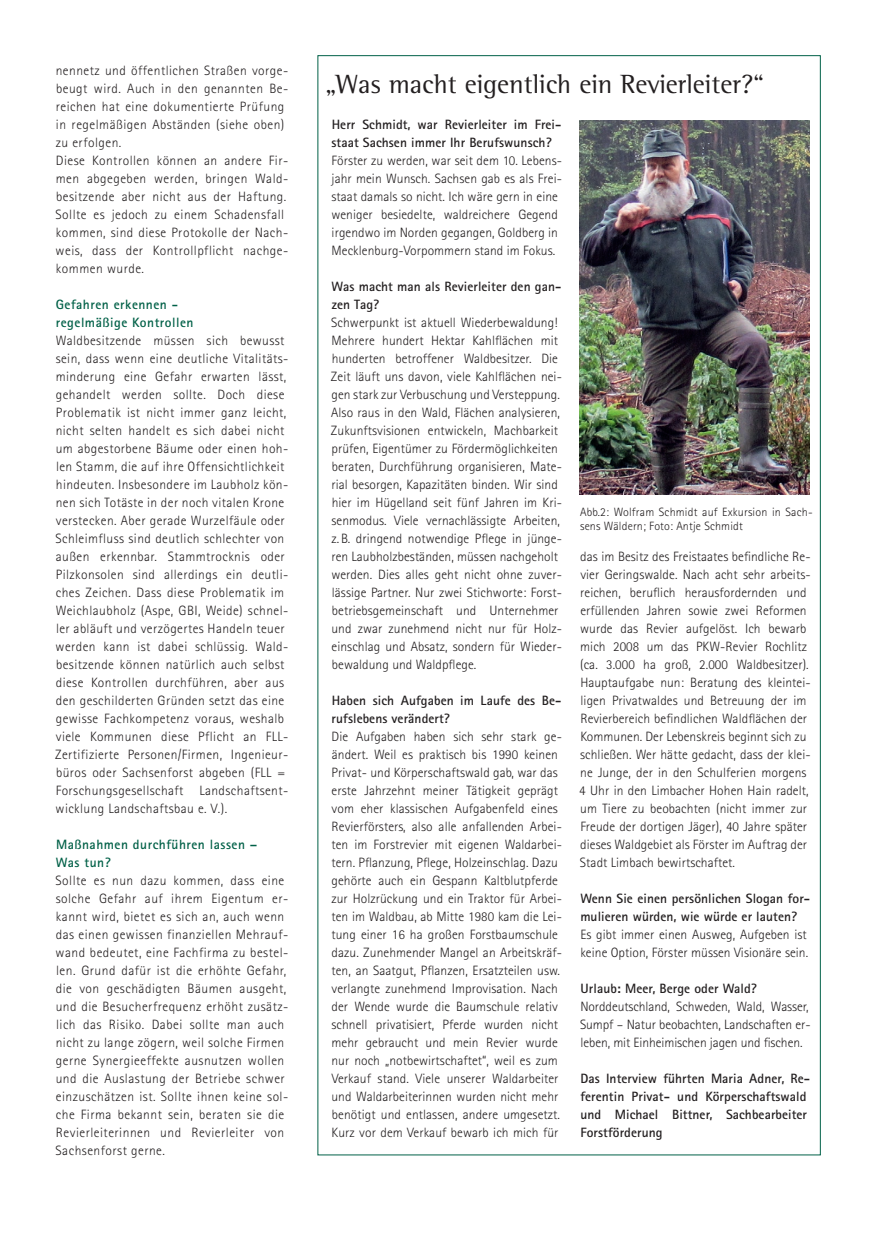
<style>
.page{position:relative;width:876px;height:1246px;background:#fff}
.page>*{position:absolute;margin:0;border:0;box-sizing:border-box;transform-origin:0 0}
.t1{font:27px "Rotis Semi Serif Std";color:#231f20}
.t2{font:300 13.5px/18px "Rotis Sans Serif Std";letter-spacing:.005em;color:#231f20}
.t3{font:300 13.5px/18px "Rotis Sans Serif Std";letter-spacing:.03em;color:#231f20}
.t4{font:300 13.5px/18px "Rotis Sans Serif Std";letter-spacing:.035em;color:#231f20}
.t5{font:700 13.5px/18px "Rotis Sans Serif Std";letter-spacing:.005em;color:#231f20}
.t6{font:700 13.5px/18px "Rotis Sans Serif Std";letter-spacing:.035em;color:#006047}
.t7{font:300 12px/14.4px "Rotis Sans Serif Std";letter-spacing:.015em;color:#231f20}
</style>
<div class="page">
<img style="left:580px;top:120px;width:230px;height:375px">
<p class="t4" style="left:56px;top:62px;width:234px">nennetz und öffentlichen Straßen vorge&shy;beugt wird. Auch in den genannten Be&shy;reichen hat eine dokumentierte Prüfung in regelmäßigen Abständen (siehe oben) zu erfolgen.<br>Diese Kontrollen können an andere Fir&shy;men abgegeben werden, bringen Wald&shy;besitzende aber nicht aus der Haftung.<br>Sollte es jedoch zu einem Schadensfall kommen, sind diese Protokolle der Nach&shy;weis, dass der Kontrollpflicht nachge&shy;kommen wurde.</p>
<h3 class="t6" style="left:56px;top:295px;width:139px">Gefahren erkennen - regelmäßige Kontrollen</h3>
<p class="t3" style="left:55px;top:332px;width:235px">Waldbesitzende müssen sich bewusst sein, dass wenn eine deutliche Vitalitäts&shy;minderung eine Gefahr erwarten lässt, gehandelt werden sollte. Doch diese Problematik ist nicht immer ganz leicht, nicht selten handelt es sich dabei nicht um abgestorbene Bäume oder einen hoh&shy;len Stamm, die auf ihre Offensichtlichkeit hindeuten. Insbesondere im Laubholz kön&shy;nen sich Totäste in der noch vitalen Krone verstecken. Aber gerade Wurzelfäule oder Schleimfluss sind deutlich schlechter von außen erkennbar. Stammtrocknis oder Pilzkonsolen sind allerdings ein deutli&shy;ches Zeichen. Dass diese Problematik im Weichlaubholz (Aspe, GBI, Weide) schnel&shy;ler abläuft und verzögertes Handeln teuer werden kann ist dabei schlüssig. Wald&shy;besitzende können natürlich auch selbst diese Kontrollen durchführen, aber aus den geschilderten Gründen setzt das eine gewisse Fachkompetenz voraus, weshalb viele Kommunen diese Pflicht an FLL-Zertifizierte Personen/Firmen, Ingenieur&shy;büros oder Sachsenforst abgeben (FLL = Forschungsgesellschaft Landschaftsent&shy;wicklung Landschaftsbau e. V.).</p>
<h3 class="t6" style="left:56px;top:835px;width:203px">Maßnahmen durchführen lassen –<br>Was tun?</h3>
<p class="t4" style="left:56px;top:872px;width:234px">Sollte es nun dazu kommen, dass eine solche Gefahr auf ihrem Eigentum er&shy;kannt wird, bietet es sich an, auch wenn das einen gewissen finanziellen Mehrauf&shy;wand bedeutet, eine Fachfirma zu bestel&shy;len. Grund dafür ist die erhöhte Gefahr, die von geschädigten Bäumen ausgeht, und die Besucherfrequenz erhöht zusätz&shy;lich das Risiko. Dabei sollte man auch nicht zu lange zögern, weil solche Firmen gerne Synergieeffekte ausnutzen wollen und die Auslastung der Betriebe schwer einzuschätzen ist. Sollte ihnen keine sol&shy;che Firma bekannt sein, beraten sie die Revierleiterinnen und Revierleiter von Sachsenforst gerne.</p>
<h2 class="t1" style="left:325px;top:68px;width:441px">„Was macht eigentlich ein Revierleiter?“</h2>
<h3 class="t5" style="left:331px;top:115px;width:231px">Herr Schmidt, war Revierleiter im Frei&shy;staat Sachsen immer Ihr Berufswunsch?</h3>
<p class="t2" style="left:331px;top:152px;width:232px">Förster zu werden, war seit dem 10. Lebens&shy;jahr mein Wunsch. Sachsen gab es als Frei&shy;staat damals so nicht. Ich wäre gern in eine weniger besiedelte, waldreichere Gegend irgendwo im Norden gegangen, Goldberg in Mecklenburg-Vorpommern stand im Fokus.</p>
<h3 class="t5" style="left:332px;top:277px;width:231px">Was macht man als Revierleiter den gan&shy;zen Tag?</h3>
<p class="t2" style="left:331px;top:314px;width:232px">Schwerpunkt ist aktuell Wiederbewaldung!<br>Mehrere hundert Hektar Kahlfächen mit hunderten betroffener Waldbesitzer. Die Zeit läuft uns davon, viele Kahlfächen nei&shy;gen stark zur Verbuschung und Versteppung.<br>Also raus in den Wald, Flächen analysieren, Zukunftsvisionen entwickeln, Machbarkeit prüfen, Eigentümer zu Fördermöglichkeiten beraten, Durchführung organisieren, Mate&shy;rial besorgen, Kapazitäten binden. Wir sind hier im Hügelland seit fünf Jahren im Kri&shy;senmodus. Viele vernachlässigte Arbeiten,</p>
<p class="t2" style="left:331px;top:530px;width:232px">z. B. dringend notwendige Pfege in jünge&shy;ren Laubholzbeständen, müssen nachgeholt</p>
<p class="t7" style="left:580px;top:504px;width:234px">Abb.2: Wolfram Schmidt auf Exkursion in Sach&shy;sens Wäldern; Foto: Antje Schmidt</p>
<p class="t2" style="left:580px;top:548px;width:232px">das im Besitz des Freistaates befndliche Re-</p>
<p class="t2" style="left:331px;top:566px;width:232px">werden. Dies alles geht nicht ohne zuver-</p>
<p class="t2" style="left:580px;top:566px;width:232px">vier Geringswalde. Nach acht sehr arbeits-</p>
<p class="t2" style="left:332px;top:584px;width:232px">lässige Partner. Nur zwei Stichworte: Forst-</p>
<p class="t2" style="left:580px;top:584px;width:228px">reichen, berufich herausfordernden und</p>
<p class="t2" style="left:332px;top:602px;width:228px">betriebsgemeinschaft und Unternehmer</p>
<p class="t2" style="left:580px;top:602px;width:228px">erfüllenden Jahren sowie zwei Reformen</p>
<p class="t2" style="left:331px;top:620px;width:232px">und zwar zunehmend nicht nur für Holz-</p>
<p class="t2" style="left:580px;top:620px;width:228px">wurde das Revier aufgelöst. Ich bewarb</p>
<p class="t2" style="left:332px;top:638px;width:232px">einschlag und Absatz, sondern für Wieder-</p>
<p class="t2" style="left:580px;top:638px;width:228px">mich 2008 um das PKW-Revier Rochlitz</p>
<p class="t2" style="left:332px;top:656px;width:146px">bewaldung und Waldpfege.</p>
<p class="t2" style="left:580px;top:656px;width:230px">(ca. 3.000 ha groß, 2.000 Waldbesitzer).</p>
<p class="t2" style="left:580px;top:674px;width:232px">Hauptaufgabe nun: Beratung des kleintei-</p>
<p class="t5" style="left:332px;top:691px;width:231px">Haben sich Aufgaben im Laufe des Be-</p>
<p class="t2" style="left:580px;top:692px;width:228px">ligen Privatwaldes und Betreuung der im</p>
<p class="t5" style="left:332px;top:709px;width:120px">rufslebens verändert?</p>
<p class="t2" style="left:580px;top:710px;width:228px">Revierbereich befndlichen Waldfächen der</p>
<p class="t2" style="left:332px;top:728px;width:232px">Die Aufgaben haben sich sehr stark ge-</p>
<p class="t2" style="left:580px;top:728px;width:228px">Kommunen. Der Lebenskreis beginnt sich zu</p>
<p class="t2" style="left:332px;top:746px;width:228px">ändert. Weil es praktisch bis 1990 keinen</p>
<p class="t2" style="left:580px;top:746px;width:232px">schließen. Wer hätte gedacht, dass der klei-</p>
<p class="t2" style="left:332px;top:764px;width:228px">Privat- und Körperschaftswald gab, war das</p>
<p class="t2" style="left:580px;top:764px;width:228px">ne Junge, der in den Schulferien morgens</p>
<p class="t2" style="left:332px;top:782px;width:228px">erste Jahrzehnt meiner Tätigkeit geprägt</p>
<p class="t2" style="left:579px;top:782px;width:231px">4 Uhr in den Limbacher Hohen Hain radelt,</p>
<p class="t2" style="left:332px;top:800px;width:228px">vom eher klassischen Aufgabenfeld eines</p>
<p class="t2" style="left:580px;top:800px;width:228px">um Tiere zu beobachten (nicht immer zur</p>
<p class="t2" style="left:332px;top:818px;width:232px">Revierförsters, also alle anfallenden Arbei-</p>
<p class="t2" style="left:580px;top:818px;width:228px">Freude der dortigen Jäger), 40 Jahre später</p>
<p class="t2" style="left:331px;top:836px;width:232px">ten im Forstrevier mit eigenen Waldarbei-</p>
<p class="t2" style="left:580px;top:836px;width:228px">dieses Waldgebiet als Förster im Auftrag der</p>
<p class="t2" style="left:331px;top:854px;width:228px">tern. Pfanzung, Pfege, Holzeinschlag. Dazu</p>
<p class="t2" style="left:580px;top:854px;width:157px">Stadt Limbach bewirtschaftet.</p>
<p class="t2" style="left:331px;top:872px;width:232px">gehörte auch ein Gespann Kaltblutpferde zur Holzrückung und ein Traktor für Arbei-</p>
<p class="t5" style="left:580px;top:889px;width:231px">Wenn Sie einen persönlichen Slogan for-</p>
<p class="t2" style="left:331px;top:908px;width:232px">ten im Waldbau, ab Mitte 1980 kam die Lei-</p>
<p class="t5" style="left:580px;top:907px;width:218px">mulieren würden, wie würde er lauten?</p>
<p class="t2" style="left:331px;top:926px;width:228px">tung einer 16 ha großen Forstbaumschule</p>
<p class="t2" style="left:580px;top:926px;width:228px">Es gibt immer einen Ausweg, Aufgeben ist</p>
<p class="t2" style="left:332px;top:944px;width:232px">dazu. Zunehmender Mangel an Arbeitskräf-</p>
<p class="t2" style="left:580px;top:944px;width:229px">keine Option, Förster müssen Visionäre sein.</p>
<p class="t2" style="left:331px;top:962px;width:230px">ten, an Saatgut, Pfanzen, Ersatzteilen usw. verlangte zunehmend Improvisation. Nach</p>
<p class="t5" style="left:581px;top:979px;width:178px">Urlaub: Meer, Berge oder Wald?</p>
<p class="t2" style="left:332px;top:998px;width:228px">der Wende wurde die Baumschule relativ</p>
<p class="t2" style="left:580px;top:998px;width:230px">Norddeutschland, Schweden, Wald, Wasser,</p>
<p class="t2" style="left:331px;top:1016px;width:228px">schnell privatisiert, Pferde wurden nicht</p>
<p class="t2" style="left:580px;top:1016px;width:232px">Sumpf – Natur beobachten, Landschaften er-</p>
<p class="t2" style="left:331px;top:1034px;width:228px">mehr gebraucht und mein Revier wurde</p>
<p class="t2" style="left:580px;top:1034px;width:223px">leben, mit Einheimischen jagen und fschen.</p>
<p class="t2" style="left:331px;top:1052px;width:228px">nur noch „notbewirtschaftet“, weil es zum<br>Verkauf stand. Viele unserer Waldarbeiter</p>
<p class="t5" style="left:580px;top:1069px;width:231px">Das Interview führten Maria Adner, Re-</p>
<p class="t2" style="left:331px;top:1088px;width:228px">und Waldarbeiterinnen wurden nicht mehr</p>
<p class="t5" style="left:580px;top:1087px;width:228px">ferentin Privat- und Körperschaftswald</p>
<p class="t2" style="left:332px;top:1106px;width:230px">benötigt und entlassen, andere umgesetzt.</p>
<p class="t5" style="left:580px;top:1105px;width:228px">und Michael Bittner, Sachbearbeiter</p>
<p class="t2" style="left:332px;top:1124px;width:228px">Kurz vor dem Verkauf bewarb ich mich für</p>
<p class="t5" style="left:580px;top:1123px;width:84px">Forstförderung</p>
</div>
